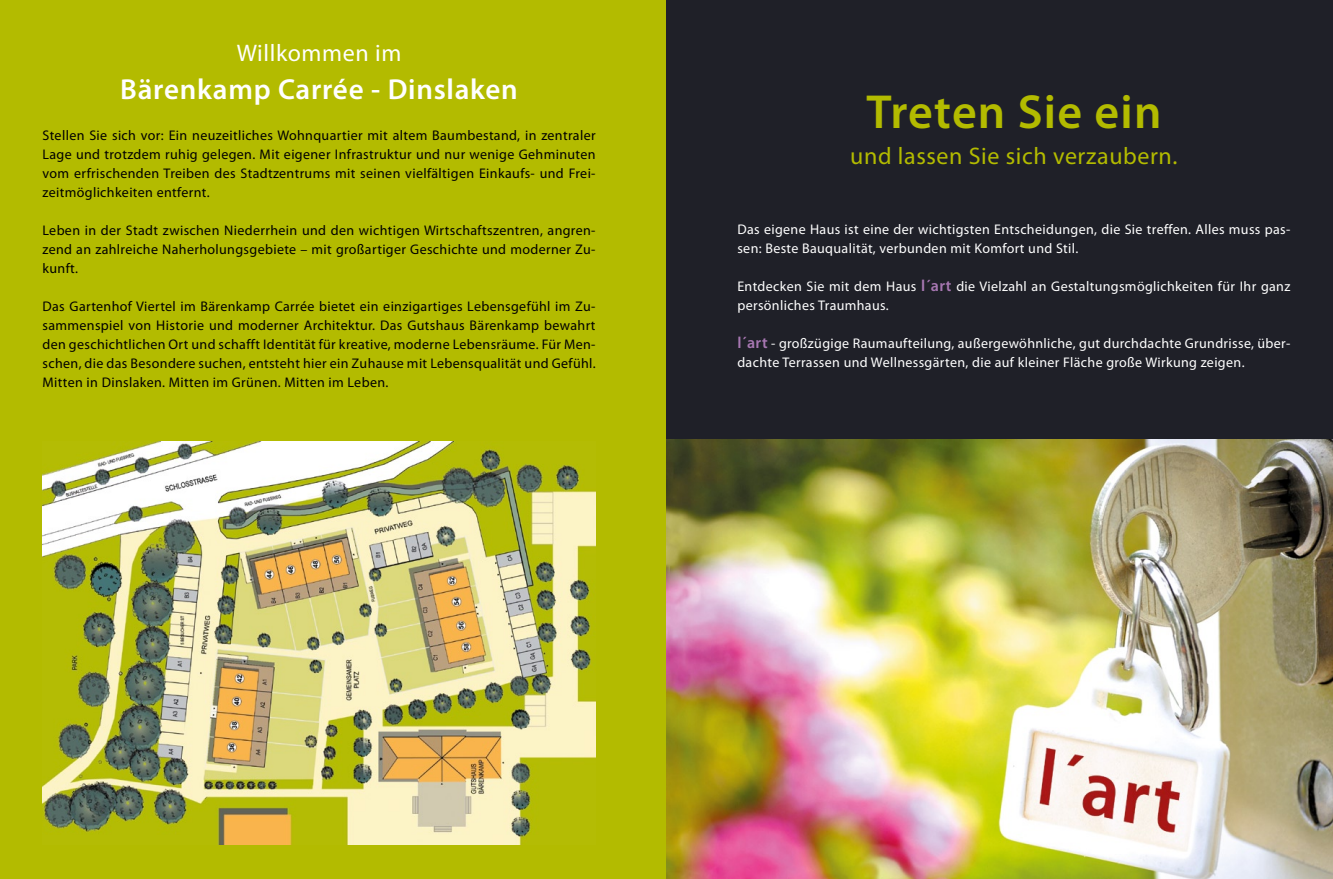
<style>
.page{position:relative;width:1333px;height:879px;background:#fff}
.page>*{position:absolute;margin:0;border:0;box-sizing:border-box;transform-origin:0 0}
.t1{font:600 48px "Myriad Pro";letter-spacing:.025em;color:#b3bb00}
.t2{font:600 29px "Myriad Pro";letter-spacing:.025em;color:#fff}
.t3{font:24px "Myriad Pro";letter-spacing:.025em;color:#b3bb00}
.t4{font:24px "Myriad Pro";letter-spacing:.025em;color:#fff}
.t5{font:14px/19px "Myriad Pro";letter-spacing:.025em;color:#000;text-align:justify}
.t6{font:14px/19px "Myriad Pro";letter-spacing:.025em;color:#fff}
.s1{font-weight:600;font-size:16px;color:#a777b2}
</style>
<div class="page">
<div style="left:0;top:0;width:666px;height:879px;background:#b3bb00"></div>
<img style="left:43px;top:442px;width:552px;height:402px">
<div style="left:666px;top:0;width:666px;height:879px;background:#1f2028"></div>
<img style="left:666px;top:439px;width:666px;height:440px">
<p class="t4" style="left:237px;top:38px;width:166px">Willkommen im</p>
<p class="t2" style="left:120px;top:71px;width:399px">Bärenkamp Carrée - Dinslaken</p>
<p class="t5" style="left:43px;top:125px;width:554px">Stellen Sie sich vor: Ein neuzeitliches Wohnquartier mit altem Baumbestand, in zentraler Lage und trotzdem ruhig gelegen. Mit eigener Infrastruktur und nur wenige Gehminuten vom erfrischenden Treiben des Stadtzentrums mit seinen vielfältigen Einkaufs- und Frei&shy;zeitmöglichkeiten entfernt.</p>
<p class="t5" style="left:43px;top:220px;width:554px">Leben in der Stadt zwischen Niederrhein und den wichtigen Wirtschaftszentren, angren&shy;zend an zahlreiche Naherholungsgebiete – mit großartiger Geschichte und moderner Zu&shy;kunft.</p>
<p class="t5" style="left:43px;top:296px;width:554px">Das Gartenhof Viertel im Bärenkamp Carrée bietet ein einzigartiges Lebensgefühl im Zu&shy;sammenspiel von Historie und moderner Architektur. Das Gutshaus Bärenkamp bewahrt den geschichtlichen Ort und schafft Identität für kreative, moderne Lebensräume. Für Men&shy;schen, die das Besondere suchen, entsteht hier ein Zuhause mit Lebensqualität und Gefühl.<br>Mitten in Dinslaken. Mitten im Grünen. Mitten im Leben.</p>
<p class="t1" style="left:866px;top:81px;width:296px">Treten Sie ein</p>
<p class="t3" style="left:850px;top:141px;width:329px">und lassen Sie sich verzaubern.</p>
<p class="t6" style="left:737px;top:219px;width:554px">Das eigene Haus ist eine der wichtigsten Entscheidungen, die Sie treffen. Alles muss pas&shy;sen: Beste Bauqualität, verbunden mit Komfort und Stil.</p>
<p class="t6" style="left:737px;top:276px;width:554px">Entdecken Sie mit dem Haus <span class="s1">l´art</span> die Vielzahl an Gestaltungsmöglichkeiten für Ihr ganz persönliches Traumhaus.</p>
<p class="t6" style="left:737px;top:333px;width:554px"><span class="s1">l´art</span> - großzügige Raumaufteilung, außergewöhnliche, gut durchdachte Grundrisse, über&shy;dachte Terrassen und Wellnessgärten, die auf kleiner Fläche große Wirkung zeigen.</p>
</div>
